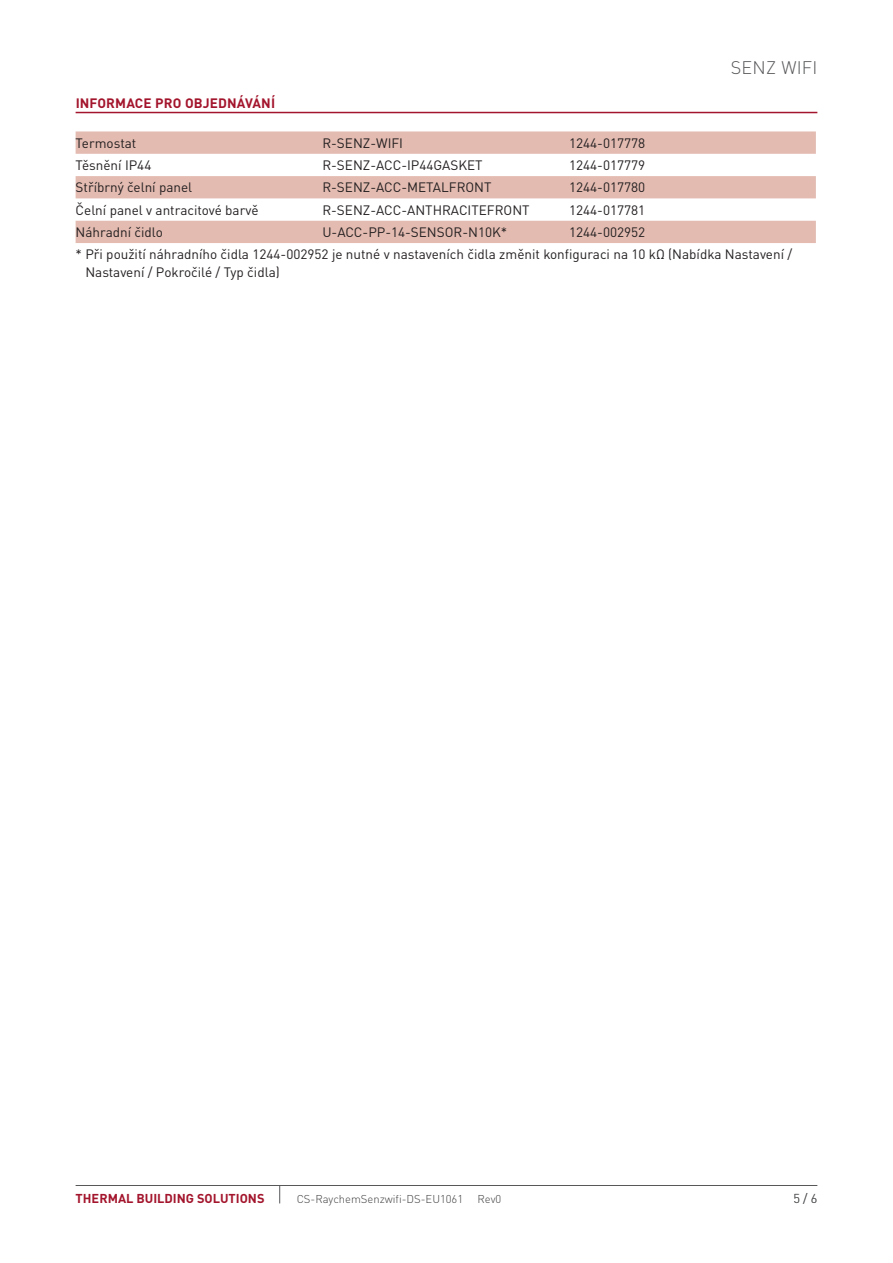
<style>
.page{position:relative;width:893px;height:1263px;background:#fff}
.page>*{position:absolute;margin:0;border:0;box-sizing:border-box;transform-origin:0 0}
.t1{font:300 18px "DIN Pro";letter-spacing:.01em;color:#57585a}
.t2{font:13.5px/22.4px "DIN Pro";color:#231f20}
.t3{font:700 13.5px "DIN Pro";letter-spacing:.01em;color:#a3152c}
.t4{font:700 12.75px "DIN Pro";color:#a3152c}
.t5{font:300 12.75px "DIN Pro";color:#57585a}
.t6{font:300 11.25px "DIN Pro";color:#3e3e3f}
</style>
<div class="page">
<hr style="left:76px;top:1185px;width:741px;height:1px;background:#57585a">
<svg style="left:279px;top:1186px;width:1px;height:17px"></svg>
<hr style="left:76px;top:112px;width:741px;height:1px;background:#a3152c">
<svg style="left:76px;top:131px;width:740px;height:112px;fill:#e3bbb1"></svg>
<h1 class="t1" style="left:731px;top:55px;width:88px">SENZ WIFI</h1>
<p class="t3" style="left:76px;top:93px;width:201px">INFORMACE PRO OBJEDNÁVÁNÍ</p>
<p class="t2" style="left:76px;top:130px;width:62px">Termostat</p>
<p class="t2" style="left:322px;top:130px;width:82px">R-SENZ-WIFI</p>
<p class="t2" style="left:569px;top:130px;width:78px">1244-017778</p>
<p class="t2" style="left:76px;top:153px;width:77px">Těsnění IP44</p>
<p class="t2" style="left:322px;top:153px;width:162px">R-SENZ-ACC-IP44GASKET</p>
<p class="t2" style="left:569px;top:153px;width:78px">1244-017779</p>
<p class="t2" style="left:76px;top:175px;width:118px">Stříbrný čelní panel</p>
<p class="t2" style="left:322px;top:175px;width:171px">R-SENZ-ACC-METALFRONT</p>
<p class="t2" style="left:569px;top:175px;width:78px">1244-017780</p>
<p class="t2" style="left:76px;top:197px;width:184px">Čelní panel v antracitové barvě</p>
<p class="t2" style="left:322px;top:197px;width:209px">R-SENZ-ACC-ANTHRACITEFRONT</p>
<p class="t2" style="left:569px;top:197px;width:78px">1244-017781</p>
<p class="t2" style="left:76px;top:220px;width:89px">Náhradní čidlo</p>
<p class="t2" style="left:322px;top:220px;width:186px">U-ACC-PP-14-SENSOR-N10K*</p>
<p class="t2" style="left:76px;top:220px;width:718px;text-indent:493px">1244-002952<br>* Při použití náhradního čidla 1244-002952 je nutné v nastaveních čidla změnit konfiguraci na 10 kΩ (Nabídka Nastavení /</p>
<p class="t2" style="left:85px;top:259px;width:196px">Nastavení / Pokročilé / Typ čidla)</p>
<p class="t4" style="left:76px;top:1190px;width:190px">THERMAL BUILDING SOLUTIONS</p>
<p class="t6" style="left:297px;top:1191px;width:168px">CS-RaychemSenzwifi-DS-EU1061</p>
<p class="t6" style="left:478px;top:1191px;width:25px">Rev0</p>
<p class="t5" style="left:793px;top:1190px;width:25px">5 / 6</p>
</div>
